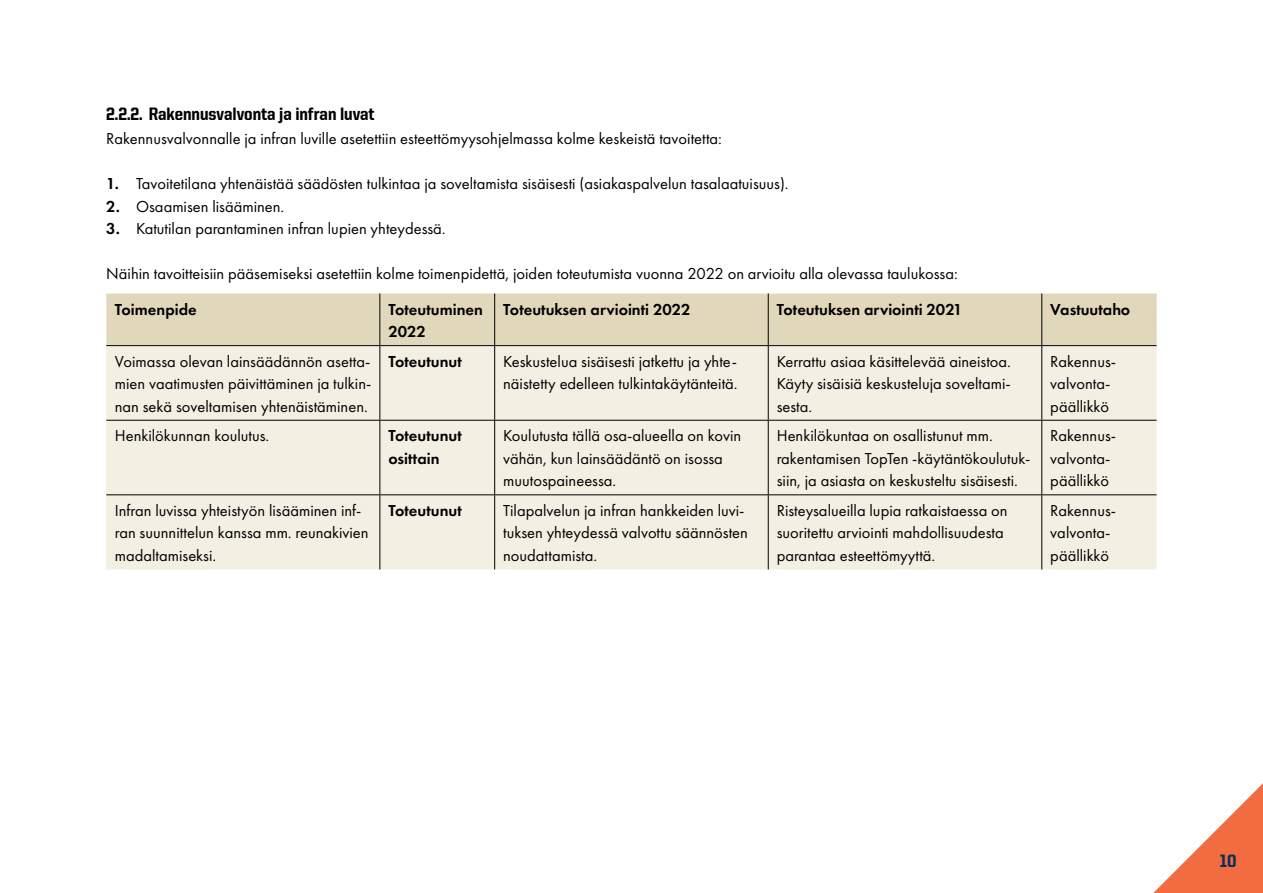
<style>
.page{position:relative;width:1263px;height:893px;background:#fff}
.page>*{position:absolute;margin:0;border:0;box-sizing:border-box;transform-origin:0 0}
.H3_Otsikko{font:800 18px "United Sans Semi Cond";color:#000}
.t1{font:800 18px "United Sans Semi Cond";color:#0a2e59}
.Taulukon_leipis{font:16.5px/22.5px "Futura PT";color:#000}
.Leipis{font:16.5px "Futura PT";color:#000}
.Taulukon_otsikkorivi{font:600 16.5px/22.5px "Futura PT";color:#000}
.Taulukon_leipis-2{font:600 16.5px/22.5px "Futura PT";color:#000}
.s1{font-weight:600}
</style>
<div class="page">
<svg style="left:1153px;top:783px;width:110px;height:110px"></svg>
<div style="left:106px;top:294px;width:1050px;height:51px;background:#e1d7ba"></div>
<div style="left:106px;top:346px;width:1050px;height:223px;background:#f3efe3"></div>
<hr style="left:379px;top:294px;width:1px;height:51px;background:#000">
<hr style="left:494px;top:294px;width:1px;height:51px;background:#000">
<hr style="left:768px;top:294px;width:1px;height:51px;background:#000">
<hr style="left:1041px;top:294px;width:1px;height:51px;background:#000">
<hr style="left:106px;top:345px;width:274px;height:1px;background:#000">
<hr style="left:380px;top:345px;width:115px;height:1px;background:#000">
<hr style="left:379px;top:346px;width:1px;height:74px;background:#000">
<hr style="left:495px;top:345px;width:273px;height:1px;background:#000">
<hr style="left:494px;top:346px;width:1px;height:74px;background:#000">
<hr style="left:768px;top:345px;width:274px;height:1px;background:#000">
<hr style="left:768px;top:346px;width:1px;height:74px;background:#000">
<hr style="left:1042px;top:345px;width:114px;height:1px;background:#000">
<hr style="left:1041px;top:346px;width:1px;height:74px;background:#000">
<hr style="left:106px;top:420px;width:274px;height:1px;background:#000">
<hr style="left:380px;top:420px;width:115px;height:1px;background:#000">
<hr style="left:379px;top:421px;width:1px;height:73px;background:#000">
<hr style="left:495px;top:420px;width:273px;height:1px;background:#000">
<hr style="left:494px;top:421px;width:1px;height:73px;background:#000">
<hr style="left:768px;top:420px;width:274px;height:1px;background:#000">
<hr style="left:768px;top:421px;width:1px;height:73px;background:#000">
<hr style="left:1042px;top:420px;width:114px;height:1px;background:#000">
<hr style="left:1041px;top:421px;width:1px;height:73px;background:#000">
<hr style="left:106px;top:494px;width:274px;height:1px;background:#000">
<hr style="left:380px;top:494px;width:115px;height:1px;background:#000">
<hr style="left:379px;top:495px;width:1px;height:74px;background:#000">
<hr style="left:495px;top:494px;width:273px;height:1px;background:#000">
<hr style="left:494px;top:495px;width:1px;height:74px;background:#000">
<hr style="left:768px;top:494px;width:274px;height:1px;background:#000">
<hr style="left:768px;top:495px;width:1px;height:74px;background:#000">
<hr style="left:1042px;top:494px;width:114px;height:1px;background:#000">
<hr style="left:1041px;top:495px;width:1px;height:74px;background:#000">
<h3 class="H3_Otsikko" style="left:106px;top:104px;width:270px">2.2.2. Rakennusvalvonta ja infran luvat</h3>
<p class="Leipis" style="left:106px;top:129px;width:617px">Rakennusvalvonnalle ja infran luville asetettiin esteettömyysohjelmassa kolme keskeistä tavoitetta:</p>
<p class="Leipis" style="left:106px;top:174px;width:684px"><span class="s1">1.</span> Tavoitetilana yhtenäistää säädösten tulkintaa ja soveltamista sisäisesti (asiakaspalvelun tasalaatuisuus).</p>
<p class="Leipis" style="left:106px;top:196px;width:180px"><span class="s1">2.</span> Osaamisen lisääminen.</p>
<p class="Leipis" style="left:106px;top:219px;width:341px"><span class="s1">3.</span> Katutilan parantaminen infran lupien yhteydessä.</p>
<p class="Leipis" style="left:106px;top:264px;width:853px">Näihin tavoitteisiin pääsemiseksi asetettiin kolme toimenpidettä, joiden toteutumista vuonna 2022 on arvioitu alla olevassa taulukossa:</p>
<p class="Taulukon_otsikkorivi" style="left:115px;top:298px;width:83px">Toimenpide</p>
<p class="Taulukon_otsikkorivi" style="left:388px;top:298px;width:96px">Toteutuminen<br>2022</p>
<p class="Taulukon_otsikkorivi" style="left:503px;top:298px;width:189px">Toteutuksen arviointi 2022</p>
<p class="Taulukon_otsikkorivi" style="left:777px;top:298px;width:187px">Toteutuksen arviointi 2021</p>
<p class="Taulukon_otsikkorivi" style="left:1050px;top:298px;width:81px">Vastuutaho</p>
<p class="Taulukon_leipis" style="left:115px;top:350px;width:258px;text-align:justify">Voimassa olevan lainsäädännön asetta&shy;mien vaatimusten päivittäminen ja tulkin&shy;nan sekä soveltamisen yhtenäistäminen.</p>
<p class="Taulukon_leipis-2" style="left:388px;top:350px;width:75px">Toteutunut</p>
<p class="Taulukon_leipis" style="left:503px;top:350px;width:236px">Keskustelua sisäisesti jatkettu ja yhte&shy;näistetty edelleen tulkintakäytänteitä.</p>
<p class="Taulukon_leipis" style="left:777px;top:350px;width:236px;text-align:justify">Kerrattu asiaa käsittelevää aineistoa.<br>Käyty sisäisiä keskusteluja soveltami&shy;sesta.</p>
<p class="Taulukon_leipis" style="left:1050px;top:350px;width:67px">Rakennus&shy;valvonta&shy;päällikkö</p>
<p class="Taulukon_leipis" style="left:115px;top:424px;width:156px">Henkilökunnan koulutus.</p>
<p class="Taulukon_leipis-2" style="left:388px;top:424px;width:75px">Toteutunut osittain</p>
<p class="Taulukon_leipis" style="left:503px;top:424px;width:240px">Koulutusta tällä osa-alueella on kovin vähän, kun lainsäädäntö on isossa muutospaineessa.</p>
<p class="Taulukon_leipis" style="left:777px;top:424px;width:255px">Henkilökuntaa on osallistunut mm. rakentamisen TopTen -käytäntökoulutuk&shy;siin, ja asiasta on keskusteltu sisäisesti.</p>
<p class="Taulukon_leipis" style="left:1050px;top:424px;width:67px">Rakennus&shy;valvonta&shy;päällikkö</p>
<p class="Taulukon_leipis" style="left:115px;top:499px;width:255px">Infran luvissa yhteistyön lisääminen inf&shy;ran suunnittelun kanssa mm. reunakivien madaltamiseksi.</p>
<p class="Taulukon_leipis-2" style="left:388px;top:499px;width:75px">Toteutunut</p>
<p class="Taulukon_leipis" style="left:503px;top:499px;width:246px">Tilapalvelun ja infran hankkeiden luvi&shy;tuksen yhteydessä valvottu säännösten noudattamista.</p>
<p class="Taulukon_leipis" style="left:777px;top:499px;width:232px">Risteysalueilla lupia ratkaistaessa on suoritettu arviointi mahdollisuudesta parantaa esteettömyyttä.</p>
<p class="Taulukon_leipis" style="left:1050px;top:499px;width:67px">Rakennus&shy;valvonta&shy;päällikkö</p>
<p class="t1" style="left:1220px;top:852px;width:18px">10</p>
</div>
